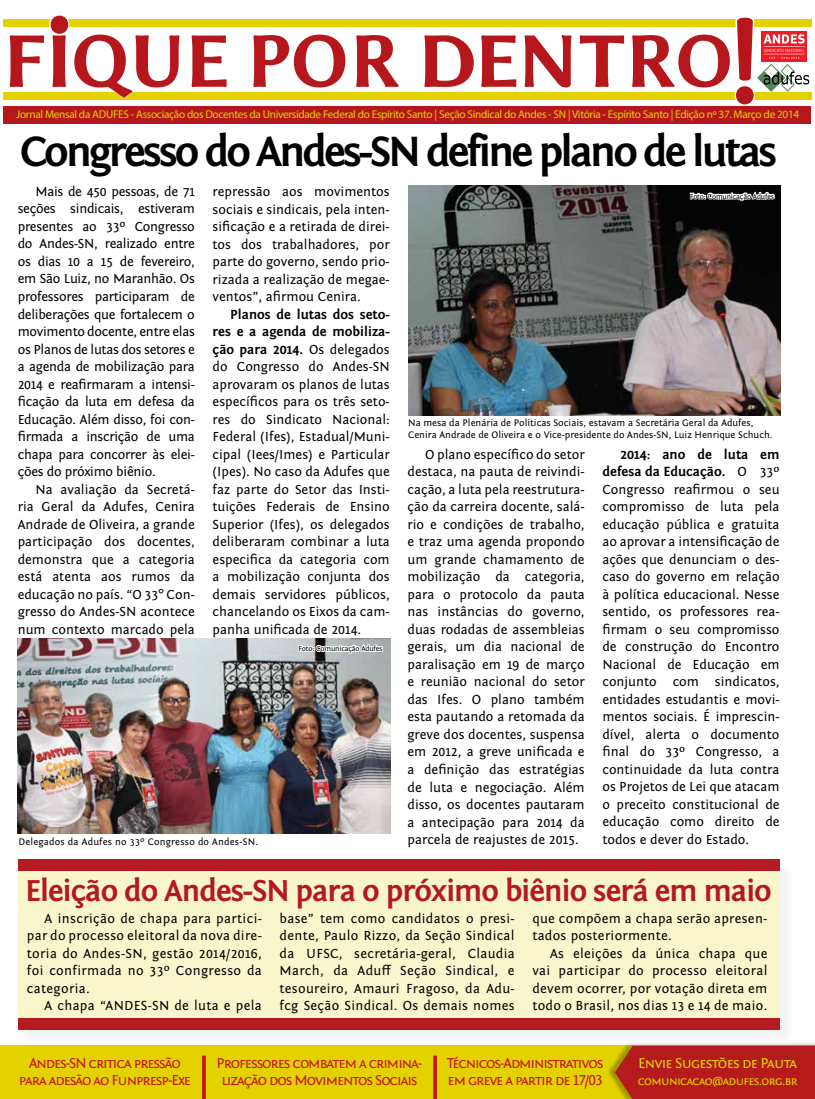
<style>
.page{position:relative;width:815px;height:1099px;background:#fff}
.page>*{position:absolute;margin:0;border:0;box-sizing:border-box;transform-origin:0 0}
.t1{font:700 43.75px "Fontin Sans";letter-spacing:-.065em;color:#000}
.t2{font:700 31.25px "Fontin Sans";letter-spacing:-.03em;color:#b5191e}
.t3{font:15px/16.2px "Fontin Sans Small Caps";letter-spacing:-.07em;color:#c4161c;text-align:center}
.t4{font:15px "Fontin Sans Small Caps";letter-spacing:-.05em;color:#e3d200}
.t5{font:13.75px/17.5px "Fontin Sans";color:#000;text-align:justify}
.t6{font:13.75px/17.5px "Fontin Sans";letter-spacing:.02em;color:#000}
.t7{font:12.5px "Fontin Sans Small Caps";letter-spacing:-.05em;color:#e3d200}
.t8{font:11.25px "Myriad Pro";letter-spacing:-.025em;color:#e3d100}
.t9{font:10px/12.5px "Fontin Sans";color:#000}
.t10{font:10px "Fontin Sans";letter-spacing:.02em;color:#000}
.t11{font:7.5px "Fontin Sans";letter-spacing:-.02em;color:#000}
.s1{font-weight:700}
</style>
<div class="page">
<div style="left:3px;top:106px;width:808px;height:17px;background:#b5171c"></div>
<div style="left:0;top:1045px;width:815px;height:53px;background:#e3d200"></div>
<div style="left:20px;top:863px;width:775px;height:182px;background:#f5f5f5"></div>
<div style="left:18px;top:861px;width:762px;height:168px;background:#f9f6cd"></div>
<div style="left:18px;top:859px;width:762px;height:12px;background:#b5191e"></div>
<div style="left:18px;top:1018px;width:762px;height:11px;background:#b5191e"></div>
<svg style="left:202px;top:1055px;width:4px;height:43px"></svg>
<svg style="left:433px;top:1055px;width:4px;height:43px"></svg>
<div style="left:606px;top:1041px;width:209px;height:57px;background:#000;opacity:.3"></div>
<div style="left:615px;top:1045px;width:200px;height:53px;background:#b51b1d"></div>
<div style="left:3px;top:92px;width:809px;height:8px;background:#e3d100"></div>
<div style="left:3px;top:20px;width:809px;height:7px;background:#e3d100"></div>
<svg style="left:735px;top:85px;width:20px;height:21px"></svg>
<svg style="left:49px;top:14px;width:20px;height:21px"></svg>
<div style="left:51px;top:16px;width:17px;height:18px;background:#b5171c;border-radius:50%"></div>
<svg style="left:9px;top:35px;width:35px;height:52px"></svg>
<svg style="left:52px;top:34px;width:14px;height:53px"></svg>
<svg style="left:74px;top:34px;width:106px;height:65px"></svg>
<svg style="left:191px;top:35px;width:36px;height:52px"></svg>
<svg style="left:253px;top:34px;width:93px;height:54px"></svg>
<svg style="left:356px;top:35px;width:43px;height:52px"></svg>
<svg style="left:424px;top:35px;width:148px;height:53px"></svg>
<svg style="left:579px;top:35px;width:46px;height:52px"></svg>
<div style="left:736px;top:86px;width:18px;height:18px;background:#b5171c;border-radius:50%"></div>
<svg style="left:631px;top:17px;width:178px;height:75px"></svg>
<img style="left:408px;top:185px;width:372px;height:230px">
<img style="left:17px;top:639px;width:373px;height:195px">
<svg style="left:689px;top:188px;width:87px;height:31px"></svg>
<svg style="left:297px;top:640px;width:87px;height:31px"></svg>
<p class="t8" style="left:16px;top:107px;width:785px">Jornal Mensal da ADUFES - Associação dos Docentes da Universidade Federal do Espírito Santo | Seção Sindical do Andes - SN | Vitória - Espírito Santo | Edição nº 37. Março de 2014</p>
<h1 class="t1" style="left:20px;top:128px;width:759px">Congresso do Andes-SN define plano de lutas</h1>
<p class="t5" style="left:18px;top:183px;width:179px;text-indent:18px">Mais de 450 pessoas, de 71 seções sindicais, estiveram presentes ao 33º Congresso do Andes-SN, realizado entre os dias 10 a 15 de fevereiro, em São Luiz, no Maranhão. Os professores participaram de deliberações que fortalecem o movimento docente, entre elas os Planos de lutas dos setores e a agenda de mobilização para 2014 e reafirmaram a intensi&shy;ficação da luta em defesa da Educação. Além disso, foi con&shy;firmada a inscrição de uma chapa para concorrer às elei&shy;ções do próximo biênio.</p>
<p class="t5" style="left:18px;top:480px;width:179px;text-indent:18px">Na avaliação da Secretá&shy;ria Geral da Adufes, Cenira Andrade de Oliveira, a grande participação dos docentes, demonstra que a categoria está atenta aos rumos da educação no país. “O 33° Con&shy;gresso do Andes-SN acontece num contexto marcado pela</p>
<p class="t5" style="left:213px;top:183px;width:179px">repressão aos movimentos sociais e sindicais, pela inten&shy;sificação e a retirada de direi&shy;tos dos trabalhadores, por parte do governo, sendo prio&shy;rizada a realização de megae&shy;ventos”, afirmou Cenira.</p>
<p class="t5" style="left:213px;top:305px;width:179px;text-indent:18px"><span class="s1">Planos de lutas dos seto&shy;res e a agenda de mobiliza&shy;ção para 2014.</span> Os delegados do Congresso do Andes-SN aprovaram os planos de lutas específicos para os três seto&shy;res do Sindicato Nacional:<br>Federal (Ifes), Estadual/Muni&shy;cipal (Iees/Imes) e Particular (Ipes). No caso da Adufes que faz parte do Setor das Insti&shy;tuições Federais de Ensino Superior (Ifes), os delegados deliberaram combinar a luta especifica da categoria com a mobilização conjunta dos demais servidores públicos, chancelando os Eixos da cam&shy;panha unificada de 2014.</p>
<p class="t11" style="left:298px;top:644px;width:86px">Foto: Comunicação Adufes</p>
<p class="t10" style="left:19px;top:836px;width:241px">Delegados da Adufes no 33º Congresso do Andes-SN.</p>
<p class="t11" style="left:690px;top:192px;width:86px">Foto: Comunicação Adufes</p>
<p class="t9" style="left:408px;top:416px;width:366px">Na mesa da Plenária de Políticas Sociais, estavam a Secretária Geral da Adufes,<br>Cenira Andrade de Oliveira e o Vice-presidente do Andes-SN, Luiz Henrique Schuch.</p>
<p class="t5" style="left:407px;top:445px;width:179px;text-indent:18px">O plano específico do setor destaca, na pauta de reivindi&shy;cação, a luta pela reestrutura&shy;ção da carreira docente, salá&shy;rio e condições de trabalho, e traz uma agenda propondo um grande chamamento de mobilização da categoria, para o protocolo da pauta nas instâncias do governo, duas rodadas de assembleias gerais, um dia nacional de paralisação em 19 de março e reunião nacional do setor das Ifes. O plano também esta pautando a retomada da greve dos docentes, suspensa em 2012, a greve unificada e a definição das estratégias de luta e negociação. Além disso, os docentes pautaram a antecipação para 2014 da parcela de reajustes de 2015.</p>
<p class="t5" style="left:602px;top:445px;width:179px;text-indent:18px"><span class="s1">2014: ano de luta em defesa da Educação.</span> O 33º Congresso reafirmou o seu compromisso de luta pela educação pública e gratuita ao aprovar a intensificação de ações que denunciam o des&shy;caso do governo em relação à política educacional. Nesse sentido, os professores rea&shy;firmam o seu compromisso de construção do Encontro Nacional de Educação em conjunto com sindicatos, entidades estudantis e movi&shy;mentos sociais. É imprescin&shy;dível, alerta o documento final do 33º Congresso, a continuidade da luta contra os Projetos de Lei que atacam o preceito constitucional de educação como direito de todos e dever do Estado.</p>
<h2 class="t2" style="left:25px;top:873px;width:748px">Eleição do Andes-SN para o próximo biênio será em maio</h2>
<p class="t5" style="left:27px;top:909px;width:237px;text-indent:18px">A inscrição de chapa para partici&shy;par do processo eleitoral da nova dire&shy;toria do Andes-SN, gestão 2014/2016, foi confirmada no 33º Congresso da categoria.</p>
<p class="t6" style="left:45px;top:997px;width:219px">A chapa “ANDES-SN de luta e pela</p>
<p class="t5" style="left:280px;top:909px;width:237px">base” tem como candidatos o presi&shy;dente, Paulo Rizzo, da Seção Sindical da UFSC, secretária-geral, Claudia March, da Aduff Seção Sindical, e tesoureiro, Amauri Fragoso, da Adu&shy;fcg Seção Sindical. Os demais nomes</p>
<p class="t6" style="left:532px;top:909px;width:237px">que compõem a chapa serão apresen&shy;tados posteriormente.</p>
<p class="t5" style="left:532px;top:944px;width:237px;text-indent:18px">As eleições da única chapa que vai participar do processo eleitoral devem ocorrer, por votação direta em todo o Brasil, nos dias 13 e 14 de maio.</p>
<p class="t3" style="left:19px;top:1055px;width:174px">Andes-SN critica pressão para adesão ao Funpresp-Exe</p>
<p class="t3" style="left:217px;top:1055px;width:207px">Professores combatem a crimina&shy;lização dos Movimentos Sociais</p>
<p class="t3" style="left:447px;top:1055px;width:158px;text-align:left">Técnicos-Administrativos em greve a partir de 17/03</p>
<p class="t4" style="left:638px;top:1055px;width:161px">Envie Sugestões de Pauta</p>
<p class="t7" style="left:638px;top:1073px;width:161px">comunicacao@adufes.org.br</p>
</div>
